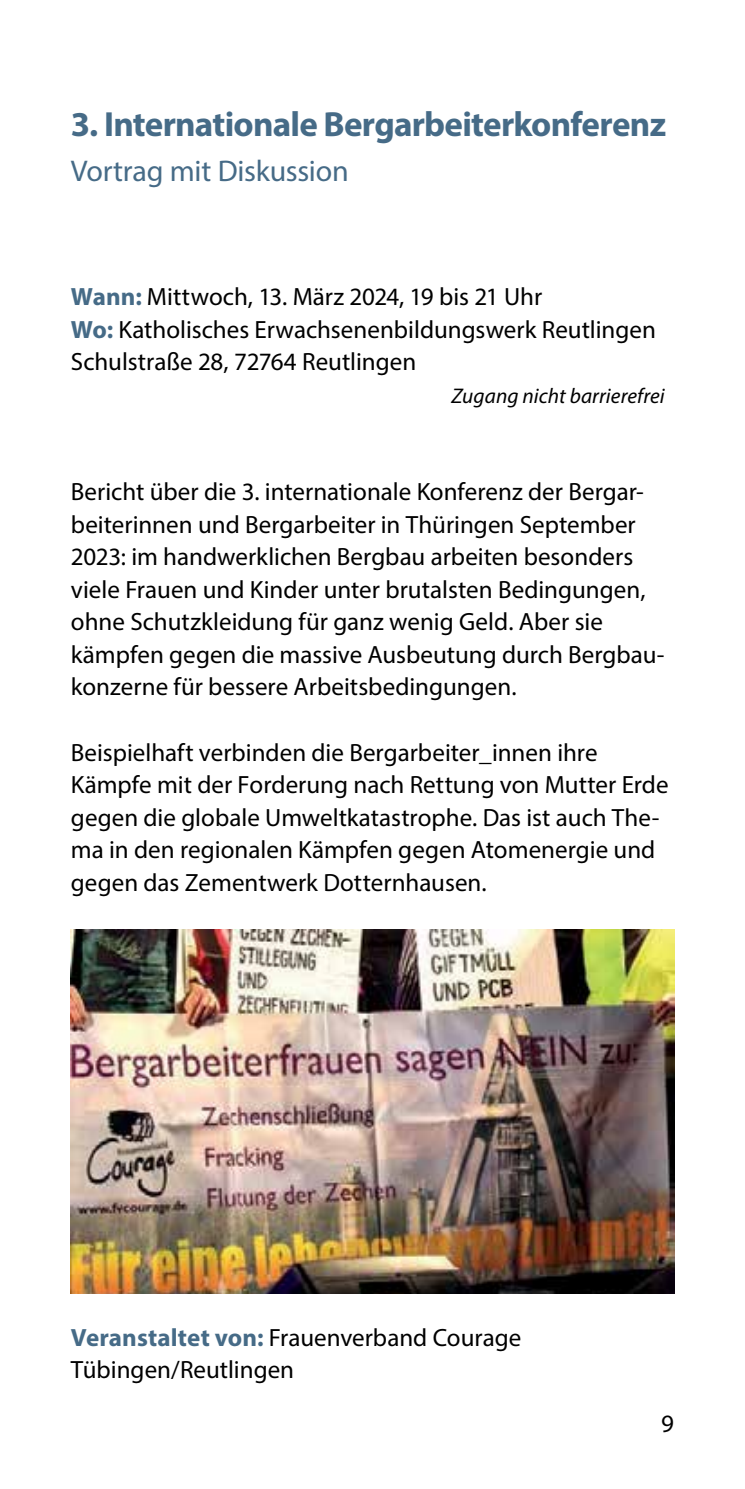
<style>
.page{position:relative;width:745px;height:1489px;background:#fff}
.page>*{position:absolute;margin:0;border:0;box-sizing:border-box;transform-origin:0 0}
.t1{font:700 35px "Myriad Pro";letter-spacing:-.02em;color:#466b87}
.t2{font:30px "Myriad Pro";letter-spacing:-.01em;color:#466b87}
.t3{font:25px/32.5px "Myriad Pro";color:#000}
.t4{font:italic 21.25px "Myriad Pro";letter-spacing:.005em;color:#000}
.s1{font-weight:700;color:#466b87}
</style>
<div class="page">
<img style="left:71px;top:929px;width:602px;height:364px">
<h1 class="t1" style="left:71px;top:101px;width:596px">3. Internationale Bergarbeiterkonferenz</h1>
<p class="t2" style="left:71px;top:153px;width:279px">Vortrag mit Diskussion</p>
<p class="t3" style="left:71px;top:280px;width:586px"><span class="s1">Wann:</span> Mittwoch, 13. März 2024, 19 bis 21 Uhr<br><span class="s1">Wo:</span> Katholisches Erwachsenenbildungswerk Reutlingen<br>Schulstraße 28, 72764 Reutlingen</p>
<p class="t4" style="left:451px;top:382px;width:215px">Zugang nicht barrierefrei</p>
<p class="t3" style="left:71px;top:475px;width:594px">Bericht über die 3. internationale Konferenz der Bergar&shy;beiterinnen und Bergarbeiter in Thüringen September 2023: im handwerklichen Bergbau arbeiten besonders viele Frauen und Kinder unter brutalsten Bedingungen, ohne Schutzkleidung für ganz wenig Geld. Aber sie kämpfen gegen die massive Ausbeutung durch Bergbau&shy;konzerne für bessere Arbeitsbedingungen.</p>
<p class="t3" style="left:71px;top:735px;width:599px">Beispielhaft verbinden die Bergarbeiter_innen ihre Kämpfe mit der Forderung nach Rettung von Mutter Erde gegen die globale Umweltkatastrophe. Das ist auch The&shy;ma in den regionalen Kämpfen gegen Atomenergie und gegen das Zementwerk Dotternhausen.</p>
<p class="t3" style="left:71px;top:1320px;width:451px"><span class="s1">Veranstaltet von:</span> Frauenverband Courage<br>Tübingen/Reutlingen</p>
<p class="t3" style="left:660px;top:1406px;width:14px">9</p>
</div>
